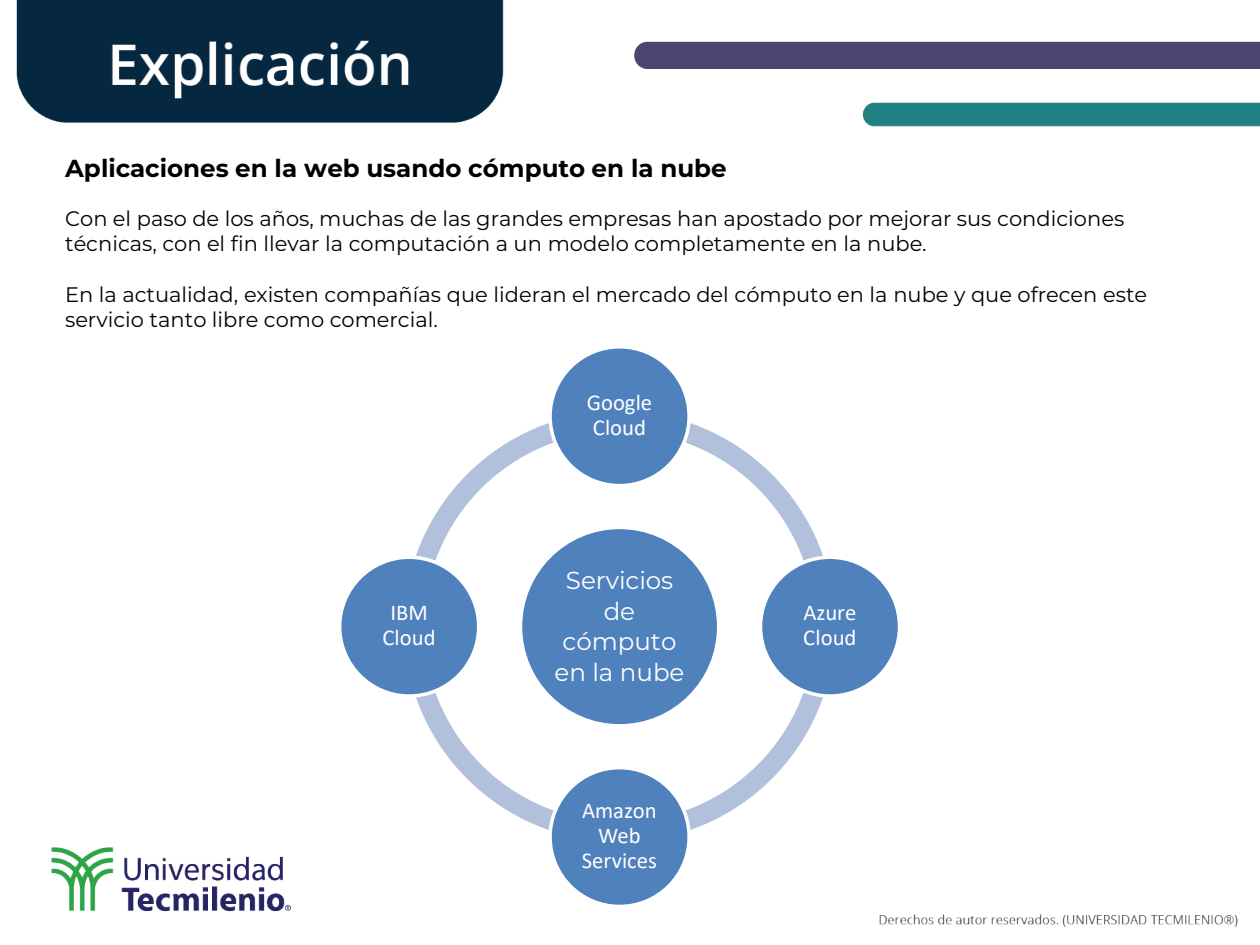
<style>
.page{position:relative;width:1260px;height:945px;background:#fff}
.page>*{position:absolute;margin:0;border:0;box-sizing:border-box;transform-origin:0 0}
.t1{font:700 24.5px "Montserrat";color:#000}
.t2{font:24.5px/30.4px "Montserrat";color:#fff;text-align:center}
.t3{font:22.75px/25px "Calibri";color:#fff}
.t4{font:21px/25.2px "Montserrat";color:#000}
</style>
<div class="page">
<img style="left:16px;top:0;width:1244px;height:927px">
<svg style="left:404px;top:411px;width:431px;height:431px"></svg>
<div style="left:520px;top:527px;width:199px;height:199px;background:#4f81bd;border-radius:50%"></div>
<div style="left:519px;top:526px;width:201px;height:202px;border:4px solid #fff;border-radius:50%"></div>
<div style="left:550px;top:347px;width:139px;height:139px;background:#4f81bd;border-radius:50%"></div>
<div style="left:548px;top:345px;width:143px;height:142px;border:4px solid #fff;border-radius:50%"></div>
<div style="left:761px;top:557px;width:139px;height:139px;background:#4f81bd;border-radius:50%"></div>
<div style="left:759px;top:555px;width:142px;height:143px;border:4px solid #fff;border-radius:50%"></div>
<div style="left:550px;top:768px;width:139px;height:138px;background:#4f81bd;border-radius:50%"></div>
<div style="left:548px;top:766px;width:143px;height:142px;border:4px solid #fff;border-radius:50%"></div>
<div style="left:340px;top:557px;width:139px;height:139px;background:#4f81bd;border-radius:50%"></div>
<div style="left:338px;top:555px;width:142px;height:143px;border:4px solid #fff;border-radius:50%"></div>
<h2 class="t1" style="left:65px;top:151px;width:663px">Aplicaciones en la web usando cómputo en la nube</h2>
<h1 class="t4" style="left:65px;top:205px;width:1061px">Con el paso de los años, muchas de las grandes empresas han apostado por mejorar sus condiciones técnicas, con el fin llevar la computación a un modelo completamente en la nube.</h1>
<h1 class="t4" style="left:65px;top:281px;width:1084px">En la actualidad, existen compañías que lideran el mercado del cómputo en la nube y que ofrecen este servicio tanto libre como comercial.</h1>
<p class="t3" style="left:382px;top:600px;width:55px;text-align:center">IBM<br>Cloud</p>
<p class="t3" style="left:587px;top:389px;width:67px">Google<br>Cloud</p>
<p class="t2" style="left:555px;top:565px;width:131px">Servicios de cómputo en la nube</p>
<p class="t3" style="left:582px;top:798px;width:77px;text-align:center">Amazon<br>Web<br>Services</p>
<p class="t3" style="left:803px;top:600px;width:55px">Azure<br>Cloud</p>
</div>
